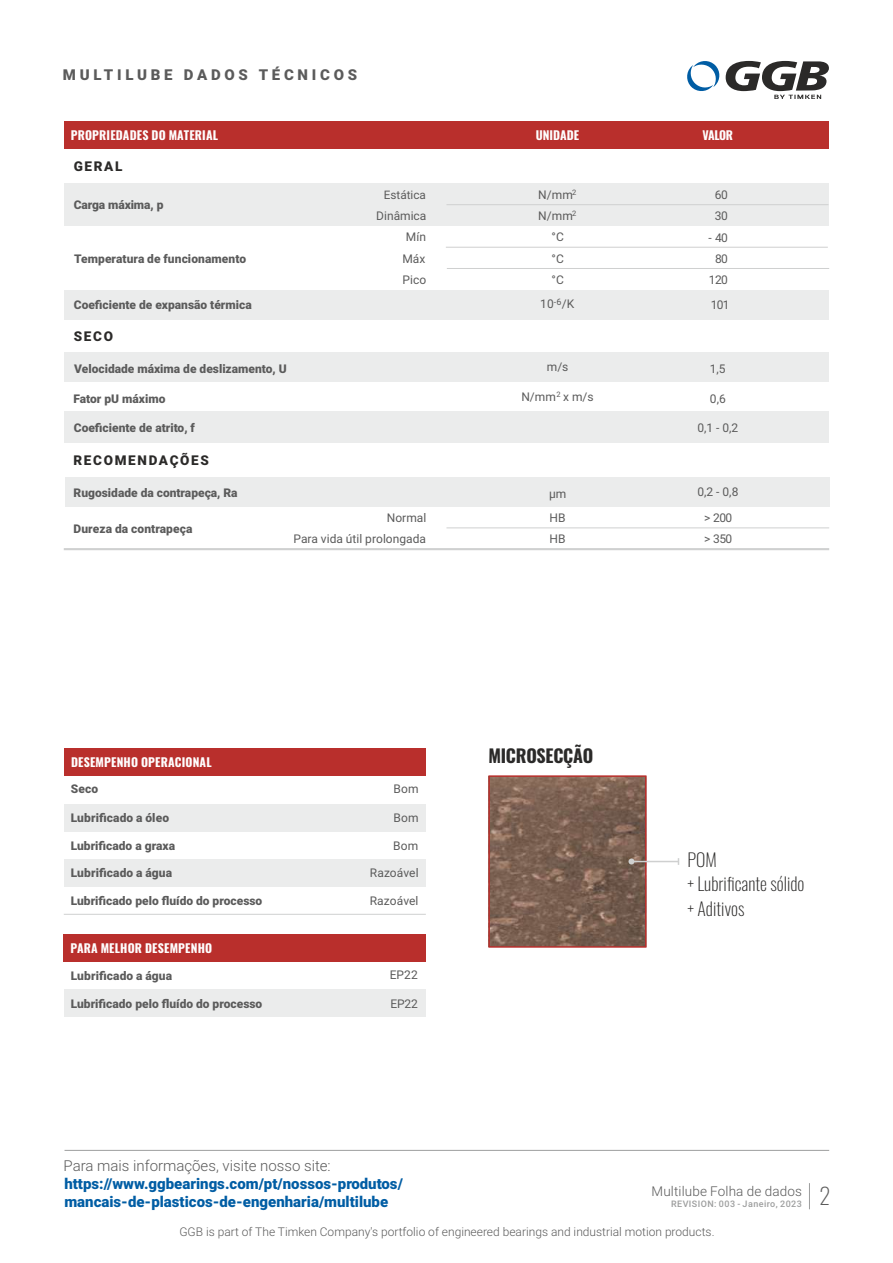
<style>
.page{position:relative;width:893px;height:1263px;background:#fff}
.page>*{position:absolute;margin:0;border:0;box-sizing:border-box;transform-origin:0 0}
.t1{font:200 22.5px "Oswald";color:#5b5b5b}
.t2{font:200 18px/24.5px "Oswald";color:#2b2a29}
.t3{font:700 18px "Oswald";letter-spacing:-.015em;color:#2b2a29}
.t4{font:900 15px/18px "Roboto";color:#005da4}
.t5{font:300 15px "Roboto";color:#5b5b5b}
.t6{font:900 15px "Roboto";letter-spacing:.25em;color:#5b5b5b}
.t7{font:900 13.5px "Roboto";letter-spacing:.125em;color:#2b2a29}
.t8{font:300 13.5px "Roboto";letter-spacing:.01em;color:#5b5b5b}
.t9{font:900 12px "Roboto";color:#5b5b5b}
.t10{font:12px/21.8px "Roboto";color:#5b5b5b}
.t11{font:300 12px "Roboto";color:#5b5b5b}
.t12{font:700 12px "Oswald";letter-spacing:.015em;color:#fefefe}
.t13{font:11.7px "Roboto";color:#5b5b5b}
.t14{font:500 9px "Roboto";letter-spacing:.05em;color:#9d9e9e}
.t15{font:9px "Roboto";color:#5b5b5b}
.t16{font:7.5px "Roboto";color:#5b5b5b}
</style>
<div class="page">
<div style="left:65px;top:477px;width:764px;height:30px;background:#ebecec"></div>
<div style="left:64px;top:121px;width:764px;height:28px;background:#b92f2c"></div>
<div style="left:64px;top:411px;width:764px;height:32px;background:#ebecec"></div>
<div style="left:64px;top:352px;width:764px;height:30px;background:#ebecec"></div>
<div style="left:64px;top:183px;width:764px;height:43px;background:#ebecec"></div>
<hr style="left:446px;top:204px;width:382px;height:1px;background:#cfd0d0">
<hr style="left:64px;top:548px;width:765px;height:2px;background:#cfd0d0">
<hr style="left:446px;top:247px;width:382px;height:1px;background:#cfd0d0">
<div style="left:64px;top:989px;width:362px;height:28px;background:#ebecec"></div>
<img style="left:491px;top:778px;width:152px;height:167px">
<div style="left:488px;top:775px;width:158px;height:173px;border:2px solid #b92f2c"></div>
<hr style="left:631px;top:861px;width:47px;height:1px;background:#cfd0d0">
<svg style="left:628px;top:858px;width:6px;height:6px"></svg>
<div style="left:64px;top:290px;width:765px;height:29px;background:#ebecec"></div>
<hr style="left:447px;top:268px;width:382px;height:1px;background:#cfd0d0">
<hr style="left:446px;top:527px;width:383px;height:1px;background:#cfd0d0">
<div style="left:64px;top:934px;width:362px;height:28px;background:#b92f2c"></div>
<div style="left:64px;top:859px;width:362px;height:28px;background:#ebecec"></div>
<div style="left:64px;top:804px;width:362px;height:27px;background:#ebecec"></div>
<div style="left:64px;top:748px;width:362px;height:28px;background:#b92f2c"></div>
<hr style="left:64px;top:914px;width:362px;height:1px;background:#cfd0d0">
<hr style="left:65px;top:1150px;width:764px;height:1px;background:#9d9e9e">
<svg style="left:809px;top:1183px;width:1px;height:26px"></svg>
<svg style="left:687px;top:60px;width:142px;height:39px"></svg>
<p class="t6" style="left:63px;top:69px;width:296px">MULTILUBE DADOS TÉCNICOS</p>
<p class="t12" style="left:71px;top:127px;width:149px">PROPRIEDADES DO MATERIAL</p>
<p class="t12" style="left:536px;top:127px;width:45px">UNIDADE</p>
<p class="t12" style="left:703px;top:127px;width:32px">VALOR</p>
<p class="t7" style="left:74px;top:161px;width:50px">GERAL</p>
<p class="t9" style="left:74px;top:200px;width:91px">Carga máxima, p</p>
<p class="t9" style="left:74px;top:254px;width:174px">Temperatura de funcionamento</p>
<p class="t9" style="left:74px;top:299px;width:179px">Coeficiente de expansão térmica</p>
<p class="t7" style="left:74px;top:331px;width:41px">SECO</p>
<p class="t9" style="left:74px;top:364px;width:214px">Velocidade máxima de deslizamento, U</p>
<p class="t9" style="left:74px;top:393px;width:93px">Fator pU máximo</p>
<p class="t9" style="left:74px;top:423px;width:123px">Coeficiente de atrito, f</p>
<p class="t7" style="left:73px;top:455px;width:137px">RECOMENDAÇÕES</p>
<p class="t9" style="left:74px;top:488px;width:166px">Rugosidade da contrapeça, Ra</p>
<p class="t9" style="left:74px;top:524px;width:120px">Dureza da contrapeça</p>
<p class="t13" style="left:384px;top:190px;width:44px">Estática</p>
<p class="t10" style="left:376px;top:206px;width:52px">Dinâmica</p>
<p class="t10" style="left:402px;top:227px;width:25px">Mín<br>Máx</p>
<p class="t10" style="left:538px;top:185px;width:36px">N/mm</p>
<p class="t16" style="left:572px;top:190px;width:6px">2</p>
<p class="t10" style="left:538px;top:206px;width:36px">N/mm</p>
<p class="t16" style="left:572px;top:211px;width:6px">2</p>
<p class="t10" style="left:551px;top:227px;width:14px">°C °C</p>
<p class="t10" style="left:403px;top:270px;width:25px">Pico</p>
<p class="t10" style="left:551px;top:270px;width:14px">°C</p>
<p class="t15" style="left:554px;top:298px;width:9px">-6</p>
<p class="t10" style="left:540px;top:294px;width:36px">10 /K</p>
<p class="t10" style="left:547px;top:357px;width:23px">m/s</p>
<p class="t10" style="left:521px;top:387px;width:74px">N/mm<sup>2</sup> x m/s</p>
<p class="t10" style="left:293px;top:508px;width:134px;text-align:right">Normal<br>Para vida útil prolongada</p>
<p class="t10" style="left:549px;top:484px;width:19px">μm</p>
<p class="t10" style="left:549px;top:508px;width:18px">HB</p>
<p class="t10" style="left:549px;top:529px;width:18px">HB</p>
<p class="t10" style="left:715px;top:185px;width:14px">60</p>
<p class="t10" style="left:708px;top:228px;width:21px;line-height:21.3px;text-align:center">- 40<br>80</p>
<p class="t10" style="left:715px;top:206px;width:14px">30</p>
<p class="t10" style="left:709px;top:270px;width:21px">120</p>
<p class="t10" style="left:711px;top:295px;width:21px">101</p>
<p class="t10" style="left:710px;top:359px;width:17px">1,5</p>
<p class="t10" style="left:710px;top:389px;width:17px">0,6</p>
<p class="t10" style="left:697px;top:418px;width:42px">0,1 - 0,2</p>
<p class="t10" style="left:697px;top:480px;width:42px;line-height:26px;text-align:center">0,2 - 0,8 &gt; 200</p>
<p class="t10" style="left:704px;top:529px;width:30px">&gt; 350</p>
<p class="t12" style="left:71px;top:754px;width:142px">DESEMPENHO OPERACIONAL</p>
<p class="t9" style="left:71px;top:784px;width:29px">Seco</p>
<p class="t9" style="left:71px;top:813px;width:100px">Lubrificado a óleo</p>
<p class="t9" style="left:71px;top:841px;width:106px">Lubrificado a graxa</p>
<p class="t9" style="left:71px;top:868px;width:103px">Lubrificado a água</p>
<p class="t9" style="left:71px;top:896px;width:193px">Lubrificado pelo fluído do processo</p>
<p class="t12" style="left:71px;top:940px;width:143px">PARA MELHOR DESEMPENHO</p>
<p class="t9" style="left:71px;top:971px;width:103px">Lubrificado a água</p>
<p class="t9" style="left:71px;top:999px;width:193px">Lubrificado pelo fluído do processo</p>
<p class="t10" style="left:394px;top:779px;width:27px">Bom</p>
<p class="t10" style="left:394px;top:808px;width:27px">Bom</p>
<p class="t10" style="left:393px;top:836px;width:27px">Bom</p>
<p class="t10" style="left:370px;top:863px;width:50px">Razoável</p>
<p class="t10" style="left:370px;top:891px;width:50px">Razoável</p>
<p class="t10" style="left:390px;top:965px;width:30px">EP22</p>
<p class="t10" style="left:390px;top:994px;width:29px">EP22</p>
<h2 class="t3" style="left:488px;top:744px;width:106px">MICROSECÇÃO</h2>
<h2 class="t2" style="left:688px;top:847px;width:118px">POM<br>+ Lubrificante sólido + Aditivos</h2>
<p class="t5" style="left:64px;top:1160px;width:269px">Para mais informações, visite nosso site:</p>
<p class="t4" style="left:64px;top:1176px;width:340px">https://www.ggbearings.com/pt/nossos-produtos/ mancais-de-plasticos-de-engenharia/multilube</p>
<p class="t11" style="left:179px;top:1226px;width:537px">GGB is part of The Timken Company's portfolio of engineered bearings and industrial motion products.</p>
<p class="t8" style="left:651px;top:1185px;width:152px">Multilube Folha de dados</p>
<p class="t14" style="left:671px;top:1200px;width:132px">REVISION: 003 - Janeiro, 2023</p>
<h1 class="t1" style="left:820px;top:1180px;width:13px">2</h1>
</div>
